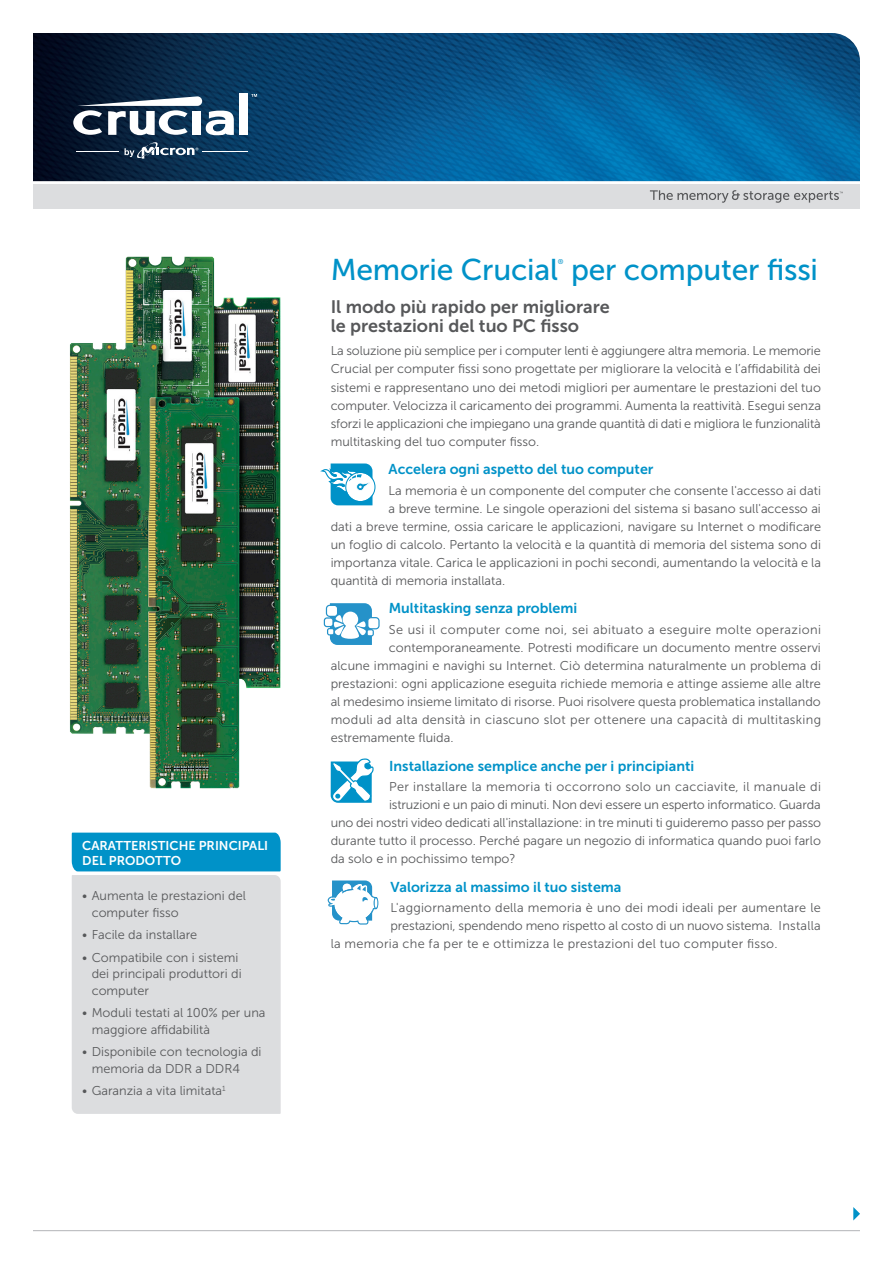
<style>
.page{position:relative;width:893px;height:1263px;background:#fff}
.page>*{position:absolute;margin:0;border:0;box-sizing:border-box;transform-origin:0 0}
.H1-Headline{font:30px "Museo Sans 500";letter-spacing:-.005em;color:#0092c8}
.H2-B__Standard_Headl{font:18px/19.5px "Museo Sans 700";color:#57585a}
.H3-B__subheadline_bl{font:14.25px "Museo Sans 700";color:#0092c8}
.body_copy{font:12.75px/18px "Museo Sans 300";color:#57585a}
.body_copy-2{font:12.75px "Museo Sans 300";letter-spacing:.02em;color:#57585a}
.body_copy-3{font:12.75px "Museo Sans 300";letter-spacing:.025em;color:#57585a}
.body_copy-4{font:12.75px "Museo Sans 300";letter-spacing:.03em;color:#57585a}
.Headline__Bulleted_L{font:12.75px/15.3px "Museo Sans 700";color:#fff}
.H1-Headline-2{font:7.05px "Museo Sans 500";color:#0092c8}
</style>
<div class="page">
<img style="left:33px;top:33px;width:827px;height:148px">
<hr style="left:76px;top:151px;width:42px;height:1px;background:#fff">
<hr style="left:202px;top:151px;width:45px;height:1px;background:#fff">
<svg style="left:125px;top:142px;width:73px;height:17px"></svg>
<div style="left:239px;top:94px;width:9px;height:41px;background:#fff"></div>
<svg style="left:73px;top:96px;width:161px;height:40px"></svg>
<svg style="left:251px;top:94px;width:6px;height:3px"></svg>
<div style="left:33px;top:184px;width:827px;height:24px;background:#dcdddf"></div>
<svg style="left:650px;top:190px;width:193px;height:13px"></svg>
<hr style="left:33px;top:1230px;width:827px;height:1px;background:#bcbdc0">
<svg style="left:853px;top:1207px;width:7px;height:13px"></svg>
<svg style="left:320px;top:463px;width:55px;height:42px"></svg>
<svg style="left:324px;top:603px;width:56px;height:42px"></svg>
<svg style="left:331px;top:758px;width:43px;height:45px"></svg>
<svg style="left:328px;top:880px;width:50px;height:44px"></svg>
<div style="left:72px;top:833px;width:209px;height:38px;background:#0092c8"></div>
<div style="left:72px;top:875px;width:209px;height:239px;background:#dcdddf"></div>
<img style="left:70px;top:256px;width:211px;height:533px">
<p class="Headline__Bulleted_L" style="left:82px;top:838px;width:187px">CARATTERISTICHE PRINCIPALI<br>DEL PRODOTTO</p>
<p class="body_copy" style="left:92px;top:888px;width:156px;line-height:16.5px;text-indent:-9px">• Aumenta le prestazioni del computer fisso</p>
<p class="body_copy" style="left:82px;top:926px;width:117px">• Facile da installare</p>
<p class="body_copy" style="left:92px;top:949px;width:151px;line-height:16.5px;text-indent:-9px">• Compatibile con i sistemi dei principali produttori di computer</p>
<p class="body_copy" style="left:92px;top:1005px;width:175px;line-height:16.5px;text-indent:-9px">• Moduli testati al 100% per una maggiore affidabilità</p>
<p class="body_copy" style="left:92px;top:1044px;width:171px;line-height:16.5px;text-indent:-9px">• Disponibile con tecnologia di memoria da DDR a DDR4</p>
<p class="body_copy" style="left:82px;top:1082px;width:145px">• Garanzia a vita limitata<sup>1</sup></p>
<p class="H1-Headline" style="left:331px;top:253px;width:489px">Memorie Crucial per computer fissi</p>
<p class="H1-Headline-2" style="left:558px;top:257px;width:7px">®</p>
<p class="H2-B__Standard_Headl" style="left:331px;top:297px;width:281px">Il modo più rapido per migliorare le prestazioni del tuo PC fisso</p>
<p class="body_copy" style="left:331px;top:342px;width:492px;text-align:justify">La soluzione più semplice per i computer lenti è aggiungere altra memoria. Le memorie Crucial per computer fissi sono progettate per migliorare la velocità e l’affidabilità dei sistemi e rappresentano uno dei metodi migliori per aumentare le prestazioni del tuo computer. Velocizza il caricamento dei programmi. Aumenta la reattività. Esegui senza sforzi le applicazioni che impiegano una grande quantità di dati e migliora le funzionalità multitasking del tuo computer fisso.</p>
<p class="H3-B__subheadline_bl" style="left:389px;top:461px;width:266px">Accelera ogni aspetto del tuo computer</p>
<p class="body_copy" style="left:389px;top:481px;width:434px">La memoria è un componente del computer che consente l'accesso ai dati</p>
<p class="body_copy" style="left:389px;top:499px;width:434px">a breve termine. Le singole operazioni del sistema si basano sull'accesso ai</p>
<p class="body_copy" style="left:331px;top:517px;width:492px">dati a breve termine, ossia caricare le applicazioni, navigare su Internet o modificare</p>
<p class="body_copy" style="left:331px;top:535px;width:492px">un foglio di calcolo. Pertanto la velocità e la quantità di memoria del sistema sono di</p>
<p class="body_copy" style="left:331px;top:553px;width:492px">importanza vitale. Carica le applicazioni in pochi secondi, aumentando la velocità e la</p>
<p class="body_copy" style="left:331px;top:571px;width:176px">quantità di memoria installata.</p>
<p class="H3-B__subheadline_bl" style="left:389px;top:600px;width:190px">Multitasking senza problemi</p>
<p class="body_copy-4" style="left:389px;top:623px;width:434px">Se usi il computer come noi, sei abituato a eseguire molte operazioni</p>
<p class="body_copy" style="left:389px;top:639px;width:434px">contemporaneamente. Potresti modificare un documento mentre osservi</p>
<p class="body_copy" style="left:331px;top:657px;width:492px">alcune immagini e navighi su Internet. Ciò determina naturalmente un problema di</p>
<p class="body_copy" style="left:331px;top:675px;width:492px">prestazioni: ogni applicazione eseguita richiede memoria e attinge assieme alle altre</p>
<p class="body_copy" style="left:331px;top:693px;width:492px">al medesimo insieme limitato di risorse. Puoi risolvere questa problematica installando</p>
<p class="body_copy-3" style="left:331px;top:713px;width:492px">moduli ad alta densità in ciascuno slot per ottenere una capacità di multitasking</p>
<p class="body_copy" style="left:331px;top:729px;width:124px">estremamente fluida.</p>
<p class="H3-B__subheadline_bl" style="left:389px;top:758px;width:307px">Installazione semplice anche per i principianti</p>
<p class="body_copy-2" style="left:389px;top:780px;width:433px">Per installare la memoria ti occorrono solo un cacciavite, il manuale di</p>
<p class="body_copy" style="left:389px;top:796px;width:433px">istruzioni e un paio di minuti. Non devi essere un esperto informatico. Guarda</p>
<p class="body_copy" style="left:331px;top:814px;width:492px">uno dei nostri video dedicati all'installazione: in tre minuti ti guideremo passo per passo</p>
<p class="body_copy" style="left:331px;top:832px;width:492px">durante tutto il processo. Perché pagare un negozio di informatica quando puoi farlo</p>
<p class="body_copy" style="left:331px;top:850px;width:186px">da solo e in pochissimo tempo?</p>
<p class="H3-B__subheadline_bl" style="left:390px;top:879px;width:232px">Valorizza al massimo il tuo sistema</p>
<p class="body_copy" style="left:390px;top:899px;width:432px">L'aggiornamento della memoria è uno dei modi ideali per aumentare le</p>
<p class="body_copy" style="left:390px;top:917px;width:432px">prestazioni, spendendo meno rispetto al costo di un nuovo sistema. Installa</p>
<p class="body_copy-2" style="left:331px;top:937px;width:448px">la memoria che fa per te e ottimizza le prestazioni del tuo computer fisso.</p>
</div>
